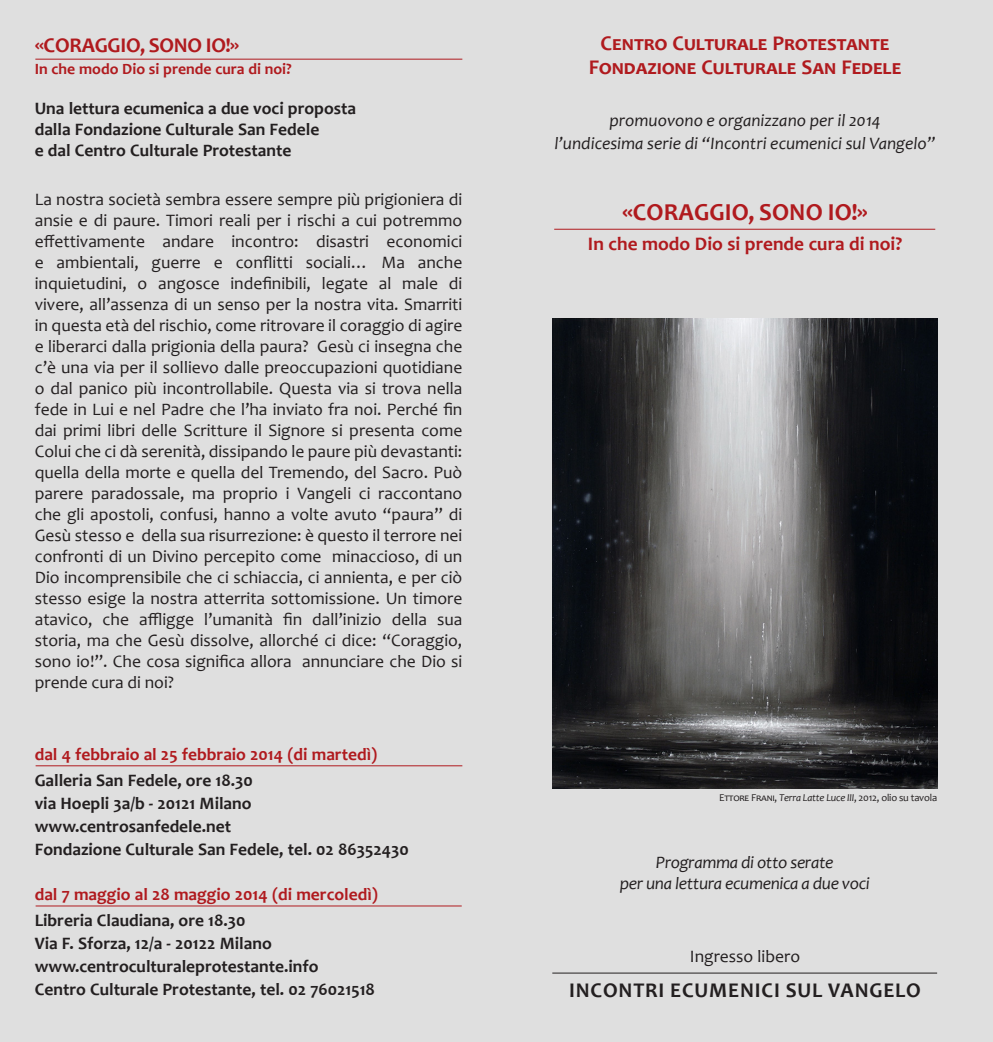
<style>
.page{position:relative;width:993px;height:1042px;background:#fff}
.page>*{position:absolute;margin:0;border:0;box-sizing:border-box;transform-origin:0 0}
.Normale{font:700 24.5px "Candara";letter-spacing:.005em;color:#b01a1e}
.Normale-2{font:700 21px "Candara";color:#b01a1e}
.Normale-3{font:700 21px "Candara";letter-spacing:.04em;color:#231f20}
.Normale-4{font:700 19.25px "Candara";color:#b01a1e}
.Normale-5{font:17.5px/21px "Candara";color:#231f20;text-align:justify}
.Normale-6{font:700 17.5px "Candara";color:#231f20}
.t1{font:italic 17.5px "Candara";color:#231f20}
.Normale-7{font:700 17.5px "Candara";color:#b01a1e}
.t2{font:italic 17.5px "Candara";letter-spacing:-.02em;color:#231f20}
.Normale-8{font:700 15.75px "Candara";color:#b01a1e}
.t3{font:10.5px "Candara";letter-spacing:-.02em;color:#231f20}
.s1{font-style:italic}
</style>
<div class="page">
<div style="left:0;top:0;width:992px;height:1042px;background:#dfdfdf"></div>
<img style="left:552px;top:318px;width:384px;height:470px">
<hr style="left:554px;top:229px;width:380px;height:1px;background:#b01a1e">
<hr style="left:552px;top:972px;width:384px;height:1px;background:#231f20">
<hr style="left:36px;top:765px;width:426px;height:1px;background:#b01a1e">
<hr style="left:36px;top:905px;width:425px;height:1px;background:#b01a1e">
<hr style="left:35px;top:59px;width:427px;height:1px;background:#b01a1e">
<p class="Normale-2" style="left:35px;top:32px;width:206px">«CORAGGIO, SONO IO!»</p>
<p class="Normale-8" style="left:35px;top:59px;width:258px">In che modo Dio si prende cura di noi?</p>
<p class="Normale-6" style="left:35px;top:97px;width:323px">Una lettura ecumenica a due voci proposta</p>
<p class="Normale-6" style="left:35px;top:118px;width:286px">dalla Fondazione Culturale San Fedele</p>
<p class="Normale-6" style="left:35px;top:139px;width:258px">e dal Centro Culturale Protestante</p>
<p class="Normale-5" style="left:35px;top:189px;width:429px">La nostra società sembra essere sempre più prigioniera di ansie e di paure. Timori reali per i rischi a cui potremmo effettivamente andare incontro: disastri economici e ambientali, guerre e conflitti sociali… Ma anche inquietudini, o angosce indefinibili, legate al male di vivere, all’assenza di un senso per la nostra vita. Smarriti in questa età del rischio, come ritrovare il coraggio di agire e liberarci dalla prigionia della paura? Gesù ci insegna che c’è una via per il sollievo dalle preoccupazioni quotidiane o dal panico più incontrollabile. Questa via si trova nella fede in Lui e nel Padre che l’ha inviato fra noi. Perché fin dai primi libri delle Scritture il Signore si presenta come Colui che ci dà serenità, dissipando le paure più devastanti: quella della morte e quella del Tremendo, del Sacro. Può parere paradossale, ma proprio i Vangeli ci raccontano che gli apostoli, confusi, hanno a volte avuto “paura” di Gesù stesso e della sua risurrezione: è questo il terrore nei confronti di un Divino percepito come minaccioso, di un Dio incomprensibile che ci schiaccia, ci annienta, e per ciò stesso esige la nostra atterrita sottomissione. Un timore atavico, che affligge l’umanità fin dall’inizio della sua storia, ma che Gesù dissolve, allorché ci dice: “Coraggio, sono io!”. Che cosa significa allora annunciare che Dio si prende cura di noi?</p>
<p class="Normale-7" style="left:35px;top:743px;width:344px">dal 4 febbraio al 25 febbraio 2014 (di martedì)</p>
<p class="Normale-6" style="left:35px;top:769px;width:219px">Galleria San Fedele, ore 18.30</p>
<p class="Normale-6" style="left:35px;top:792px;width:218px">via Hoepli 3a/b - 20121 Milano</p>
<p class="Normale-6" style="left:35px;top:815px;width:198px">www.centrosanfedele.net</p>
<p class="Normale-6" style="left:35px;top:838px;width:375px">Fondazione Culturale San Fedele, tel. 02 86352430</p>
<p class="Normale-7" style="left:35px;top:883px;width:344px">dal 7 maggio al 28 maggio 2014 (di mercoledì)</p>
<p class="Normale-6" style="left:35px;top:909px;width:212px">Libreria Claudiana, ore 18.30</p>
<p class="Normale-6" style="left:35px;top:932px;width:238px">Via F. Sforza, 12/a - 20122 Milano</p>
<p class="Normale-6" style="left:35px;top:955px;width:285px">www.centroculturaleprotestante.info</p>
<p class="Normale-6" style="left:35px;top:978px;width:341px">Centro Culturale Protestante, tel. 02 76021518</p>
<p class="Normale-2" style="left:600px;top:30px;width:290px">Centro Culturale Protestante</p>
<p class="Normale-2" style="left:588px;top:54px;width:314px">Fondazione Culturale San Fedele</p>
<p class="t1" style="left:609px;top:110px;width:273px">promuovono e organizzano per il 2014</p>
<p class="t1" style="left:554px;top:132px;width:382px">l’undicesima serie di “Incontri ecumenici sul Vangelo”</p>
<p class="Normale" style="left:622px;top:197px;width:247px">«CORAGGIO, SONO IO!»</p>
<p class="Normale-4" style="left:587px;top:231px;width:315px">In che modo Dio si prende cura di noi?</p>
<p class="t3" style="left:719px;top:791px;width:219px">Ettore Frani, <span class="s1">Terra Latte Luce III</span>, 2012, olio su tavola</p>
<p class="t2" style="left:655px;top:851px;width:179px">Programma di otto serate</p>
<p class="t2" style="left:619px;top:872px;width:251px">per una lettura ecumenica a due voci</p>
<p class="Normale-5" style="left:689px;top:946px;width:112px">Ingresso libero</p>
<p class="Normale-3" style="left:569px;top:977px;width:353px">INCONTRI ECUMENICI SUL VANGELO</p>
</div>
